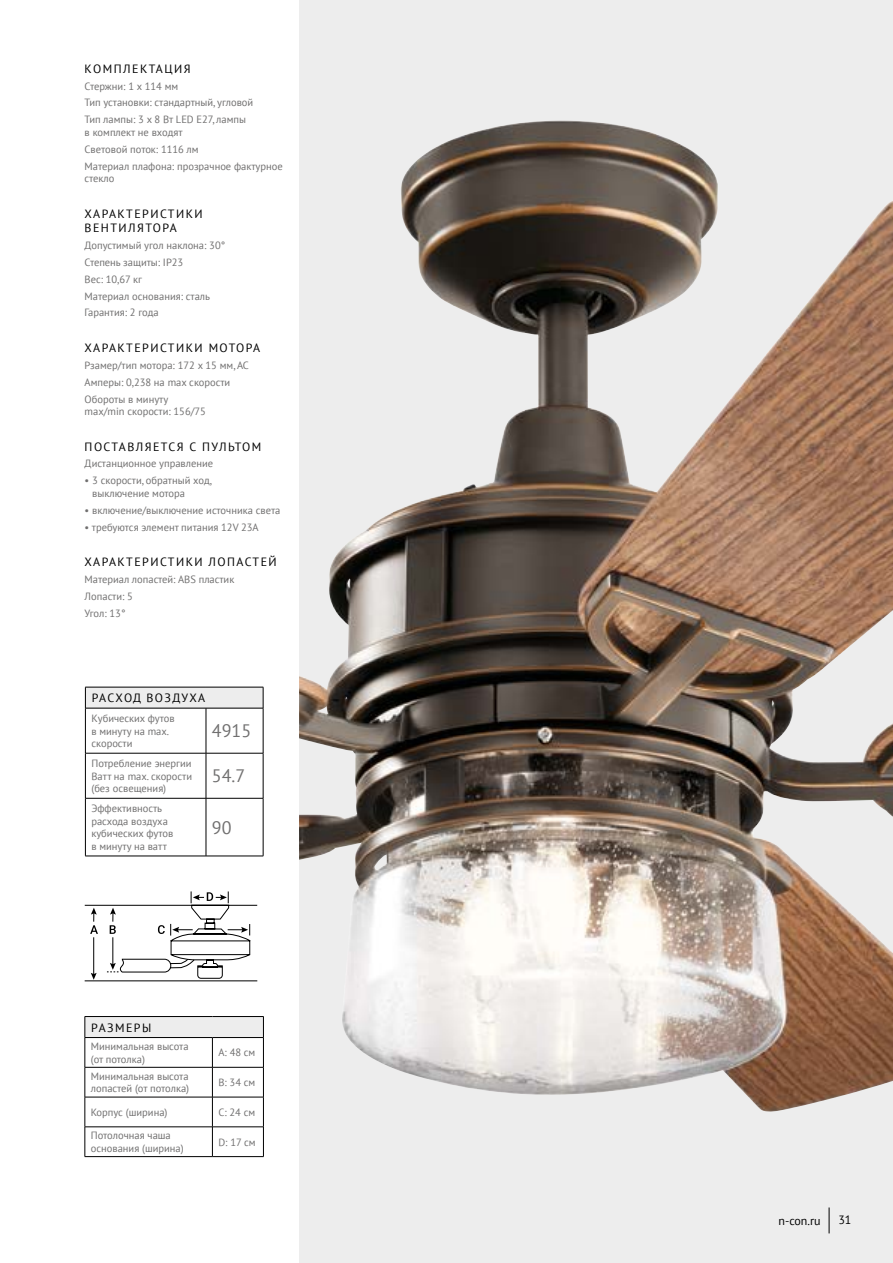
<style>
.page{position:relative;width:893px;height:1263px;background:#fff}
.page>*{position:absolute;margin:0;border:0;box-sizing:border-box;transform-origin:0 0}
.t1{font:18px "PT Sans";color:#706f6f}
.t2{font:12px/14.4px "PT Sans";letter-spacing:.12em;color:#000}
.t3{font:12px "PT Sans";letter-spacing:.1em;color:#000}
.t4{font:10.5px/16.8px "PT Sans";color:#706f6f}
</style>
<div class="page">
<div style="left:299px;top:0;width:594px;height:1263px;background:#ededed"></div>
<img style="left:299px;top:121px;width:594px;height:991px">
<svg style="left:829px;top:1207px;width:1px;height:26px"></svg>
<div style="left:85px;top:687px;width:178px;height:21px;background:#ededed"></div>
<hr style="left:85px;top:687px;width:121px;height:1px;background:#000">
<svg style="left:85px;top:687px;width:1px;height:21px"></svg>
<hr style="left:206px;top:687px;width:57px;height:1px;background:#000">
<svg style="left:263px;top:687px;width:1px;height:21px"></svg>
<hr style="left:85px;top:708px;width:121px;height:1px;background:#000">
<hr style="left:85px;top:708px;width:1px;height:45px;background:#000">
<hr style="left:206px;top:708px;width:57px;height:1px;background:#000">
<hr style="left:206px;top:708px;width:1px;height:45px;background:#000">
<hr style="left:263px;top:708px;width:1px;height:45px;background:#000">
<hr style="left:85px;top:753px;width:121px;height:1px;background:#000">
<hr style="left:85px;top:753px;width:1px;height:45px;background:#000">
<hr style="left:206px;top:753px;width:57px;height:1px;background:#000">
<hr style="left:206px;top:753px;width:1px;height:45px;background:#000">
<hr style="left:263px;top:753px;width:1px;height:45px;background:#000">
<hr style="left:85px;top:798px;width:121px;height:1px;background:#000">
<hr style="left:85px;top:798px;width:1px;height:58px;background:#000">
<hr style="left:206px;top:798px;width:57px;height:1px;background:#000">
<hr style="left:206px;top:798px;width:1px;height:58px;background:#000">
<hr style="left:263px;top:798px;width:1px;height:58px;background:#000">
<hr style="left:85px;top:856px;width:121px;height:1px;background:#000">
<hr style="left:206px;top:856px;width:57px;height:1px;background:#000">
<div style="left:85px;top:1016px;width:178px;height:21px;background:#ededed"></div>
<svg style="left:212px;top:1038px;width:1px;height:29px"></svg>
<hr style="left:85px;top:1067px;width:127px;height:1px;background:#000">
<hr style="left:85px;top:1067px;width:1px;height:30px;background:#000">
<hr style="left:212px;top:1067px;width:52px;height:1px;background:#000">
<hr style="left:212px;top:1067px;width:1px;height:30px;background:#000">
<hr style="left:263px;top:1067px;width:1px;height:30px;background:#000">
<hr style="left:85px;top:1097px;width:127px;height:1px;background:#000">
<hr style="left:85px;top:1097px;width:1px;height:30px;background:#000">
<hr style="left:212px;top:1097px;width:52px;height:1px;background:#000">
<hr style="left:212px;top:1097px;width:1px;height:30px;background:#000">
<hr style="left:263px;top:1097px;width:1px;height:30px;background:#000">
<hr style="left:85px;top:1126px;width:127px;height:1px;background:#000">
<svg style="left:85px;top:1127px;width:1px;height:29px"></svg>
<hr style="left:212px;top:1126px;width:52px;height:1px;background:#000">
<svg style="left:212px;top:1127px;width:1px;height:29px"></svg>
<svg style="left:263px;top:1127px;width:1px;height:29px"></svg>
<hr style="left:85px;top:1156px;width:127px;height:1px;background:#000">
<hr style="left:212px;top:1156px;width:52px;height:1px;background:#000">
<hr style="left:85px;top:1016px;width:127px;height:1px;background:#000">
<svg style="left:85px;top:1017px;width:1px;height:50px"></svg>
<hr style="left:212px;top:1016px;width:52px;height:1px;background:#000">
<svg style="left:263px;top:1017px;width:1px;height:50px"></svg>
<hr style="left:85px;top:1037px;width:127px;height:1px;background:#000">
<hr style="left:212px;top:1037px;width:52px;height:1px;background:#000">
<svg style="left:84px;top:891px;width:174px;height:90px"></svg>
<p class="t2" style="left:85px;top:61px;width:107px">КОМПЛЕКТАЦИЯ</p>
<p class="t4" style="left:85px;top:77px;width:170px">Стержни: 1 x 114 мм<br>Тип установки: стандартный, угловой<br>Тип лампы: 3 х 8 Вт LED E27, лампы</p>
<p class="t4" style="left:85px;top:124px;width:200px">в комплект не входят<br>Световой поток: 1116 лм<br>Материал плафона: прозрачное фактурное</p>
<p class="t4" style="left:85px;top:170px;width:31px">стекло</p>
<p class="t2" style="left:85px;top:206px;width:119px">ХАРАКТЕРИСТИКИ<br>ВЕНТИЛЯТОРА</p>
<p class="t4" style="left:85px;top:237px;width:142px">Допустимый угол наклона: 30°<br>Степень защиты: IP23<br>Вес: 10,67 кг<br>Материал основания: cталь<br>Гарантия: 2 года</p>
<p class="t2" style="left:85px;top:340px;width:177px">ХАРАКТЕРИСТИКИ МОТОРА</p>
<p class="t4" style="left:85px;top:356px;width:166px">Рзамер/тип мотора: 172 х 15 мм, AC<br>Амперы: 0,238 на max скорости<br>Обороты в минуту</p>
<p class="t4" style="left:85px;top:403px;width:123px">max/min скорости: 156/75</p>
<p class="t2" style="left:85px;top:439px;width:178px">ПОСТАВЛЯЕТСЯ С ПУЛЬТОМ</p>
<p class="t4" style="left:85px;top:455px;width:130px">Дистанционное управление</p>
<p class="t4" style="left:92px;top:474px;width:121px;line-height:12.6px;text-indent:-8px">• 3 скорости, обратный ход, выключение мотора</p>
<p class="t4" style="left:85px;top:501px;width:197px">• включение/выключение источника света</p>
<p class="t4" style="left:85px;top:518px;width:176px">• требуются элемент питания 12V 23A</p>
<p class="t2" style="left:85px;top:554px;width:194px">ХАРАКТЕРИСТИКИ ЛОПАСТЕЙ</p>
<p class="t4" style="left:85px;top:571px;width:151px">Материал лопастей: ABS пластик<br>Лопасти: 5<br>Угол: 13°</p>
<p class="t3" style="left:92px;top:690px;width:115px">РАСХОД ВОЗДУХА</p>
<p class="t4" style="left:91px;top:712px;width:85px;line-height:12.6px">Кубических футов в минуту на max. скорости</p>
<h1 class="t1" style="left:212px;top:719px;width:41px">4915</h1>
<p class="t4" style="left:91px;top:757px;width:102px;line-height:12.6px;text-align:justify">Потребление энергии Ватт на max. скорости (без освещения)</p>
<h1 class="t1" style="left:212px;top:765px;width:35px">54.7</h1>
<p class="t4" style="left:91px;top:802px;width:83px;line-height:12.6px">Эффективность расхода воздуха кубических футов в минуту на ватт</p>
<h1 class="t1" style="left:212px;top:816px;width:21px">90</h1>
<p class="t2" style="left:91px;top:1020px;width:61px">РАЗМЕРЫ</p>
<p class="t4" style="left:91px;top:1040px;width:99px;line-height:12.6px">Минимальная высота (от потолка)</p>
<p class="t4" style="left:218px;top:1044px;width:39px">A: 48 см</p>
<p class="t4" style="left:91px;top:1069px;width:100px;line-height:12.6px">Минимальная высота лопастей (от потолка)</p>
<p class="t4" style="left:218px;top:1074px;width:38px">B: 34 см</p>
<p class="t4" style="left:91px;top:1103px;width:78px">Корпус (ширина)</p>
<p class="t4" style="left:218px;top:1103px;width:38px">C: 24 см</p>
<p class="t4" style="left:91px;top:1129px;width:94px;line-height:12.6px">Потолочная чаша основания (ширина)</p>
<p class="t4" style="left:218px;top:1133px;width:39px">D: 17 см</p>
<p class="t2" style="left:778px;top:1213px;width:44px">n-con.ru</p>
<p class="t2" style="left:838px;top:1212px;width:15px">31</p>
</div>
